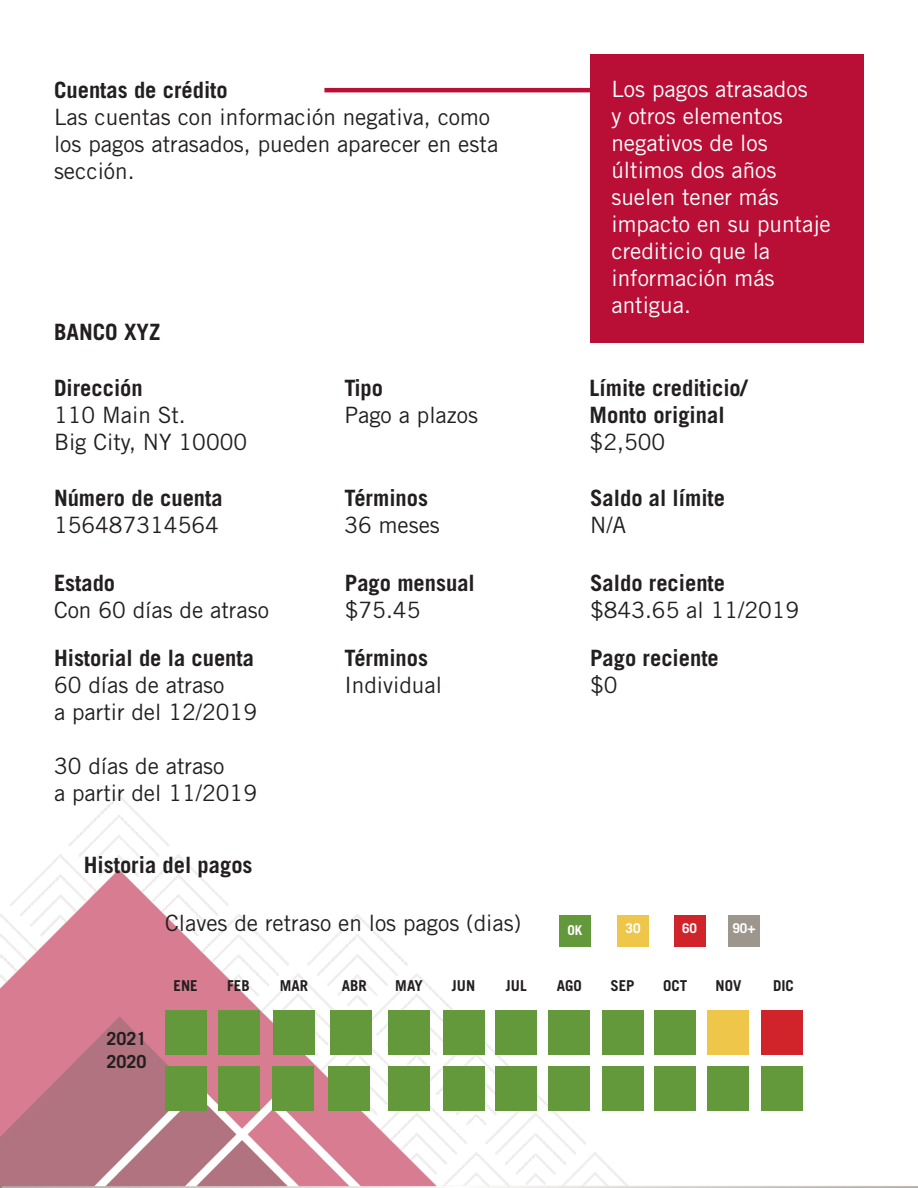
<style>
.page{position:relative;width:918px;height:1188px;background:#fff}
.page>*{position:absolute;margin:0;border:0;box-sizing:border-box;transform-origin:0 0}
.t1{font:22.5px/27px "Trade Gothic LT Std";color:#231f20}
.t2{font:700 22.5px "Trade Gothic LT Std";color:#231f20}
.t3{font:22.5px/27px "Trade Gothic LT Std";color:#fff}
.t4{font:700 18px "Trade Gothic LT Std";color:#231f20}
.t5{font:700 15px "Trade Gothic LT Std";color:#231f20}
.t6{font:700 13.5px "Trade Gothic LT Std";color:#fff}
</style>
<div class="page">
<img style="left:0;top:795px;width:918px;height:393px">
<hr style="left:324px;top:88px;width:274px;height:4px;background:#b90f36">
<div style="left:590px;top:54px;width:274px;height:289px;background:#b90f36"></div>
<div style="left:165px;top:1010px;width:41px;height:44px;background:#63993a"></div>
<div style="left:165px;top:1066px;width:41px;height:44px;background:#63993a"></div>
<div style="left:218px;top:1010px;width:41px;height:44px;background:#63993a"></div>
<div style="left:218px;top:1066px;width:41px;height:44px;background:#63993a"></div>
<div style="left:273px;top:1010px;width:41px;height:44px;background:#63993a"></div>
<div style="left:272px;top:1066px;width:41px;height:44px;background:#63993a"></div>
<div style="left:330px;top:1010px;width:41px;height:44px;background:#63993a"></div>
<div style="left:329px;top:1066px;width:41px;height:44px;background:#63993a"></div>
<div style="left:388px;top:1010px;width:42px;height:44px;background:#63993a"></div>
<div style="left:388px;top:1066px;width:42px;height:44px;background:#63993a"></div>
<div style="left:443px;top:1010px;width:41px;height:44px;background:#63993a"></div>
<div style="left:443px;top:1066px;width:41px;height:44px;background:#63993a"></div>
<div style="left:496px;top:1010px;width:41px;height:44px;background:#63993a"></div>
<div style="left:496px;top:1066px;width:41px;height:44px;background:#63993a"></div>
<div style="left:549px;top:1010px;width:41px;height:44px;background:#63993a"></div>
<div style="left:549px;top:1066px;width:41px;height:44px;background:#63993a"></div>
<div style="left:602px;top:1010px;width:41px;height:44px;background:#63993a"></div>
<div style="left:602px;top:1066px;width:41px;height:44px;background:#63993a"></div>
<div style="left:655px;top:1010px;width:41px;height:44px;background:#63993a"></div>
<div style="left:655px;top:1066px;width:41px;height:44px;background:#63993a"></div>
<div style="left:708px;top:1066px;width:41px;height:44px;background:#63993a"></div>
<div style="left:708px;top:1010px;width:41px;height:44px;background:#eec64a"></div>
<div style="left:761px;top:1066px;width:41px;height:44px;background:#63993a"></div>
<div style="left:761px;top:1010px;width:41px;height:44px;background:#d1232a"></div>
<div style="left:675px;top:915px;width:31px;height:32px;background:#d1232a"></div>
<div style="left:617px;top:915px;width:32px;height:32px;background:#eec64a"></div>
<div style="left:728px;top:915px;width:32px;height:32px;background:#9d968d"></div>
<div style="left:559px;top:915px;width:32px;height:32px;background:#63993a"></div>
<p class="t2" style="left:54px;top:76px;width:175px">Cuentas de crédito</p>
<p class="t1" style="left:54px;top:103px;width:446px">Las cuentas con información negativa, como los pagos atrasados, pueden aparecer en esta sección.</p>
<p class="t2" style="left:54px;top:318px;width:108px">BANCO XYZ</p>
<p class="t2" style="left:54px;top:375px;width:90px">Dirección</p>
<p class="t1" style="left:54px;top:402px;width:133px">110 Main St.</p>
<p class="t1" style="left:54px;top:429px;width:195px">Big City, NY 10000</p>
<p class="t2" style="left:54px;top:484px;width:170px">Número de cuenta</p>
<p class="t1" style="left:54px;top:511px;width:166px">156487314564</p>
<p class="t2" style="left:54px;top:569px;width:63px">Estado</p>
<p class="t1" style="left:54px;top:596px;width:216px">Con 60 días de atraso</p>
<p class="t2" style="left:54px;top:645px;width:202px">Historial de la cuenta</p>
<p class="t1" style="left:54px;top:672px;width:172px">60 días de atraso</p>
<p class="t1" style="left:54px;top:699px;width:205px">a partir del 12/2019</p>
<p class="t1" style="left:54px;top:753px;width:172px">30 días de atraso</p>
<p class="t1" style="left:54px;top:780px;width:205px">a partir del 11/2019</p>
<p class="t2" style="left:84px;top:851px;width:170px">Historia del pagos</p>
<p class="t2" style="left:344px;top:375px;width:40px">Tipo</p>
<p class="t1" style="left:344px;top:402px;width:135px">Pago a plazos</p>
<p class="t2" style="left:344px;top:484px;width:85px">Términos</p>
<p class="t1" style="left:344px;top:511px;width:97px">36 meses</p>
<p class="t2" style="left:345px;top:569px;width:132px">Pago mensual</p>
<p class="t1" style="left:345px;top:596px;width:77px">$75.45</p>
<p class="t2" style="left:344px;top:645px;width:85px">Términos</p>
<p class="t1" style="left:344px;top:672px;width:99px">Individual</p>
<p class="t3" style="left:611px;top:75px;width:221px">Los pagos atrasados<br>y otros elementos negativos de los últimos dos años suelen tener más impacto en su puntaje crediticio que la información más antigua.</p>
<p class="t2" style="left:590px;top:375px;width:159px">Límite crediticio/</p>
<p class="t2" style="left:590px;top:402px;width:137px">Monto original</p>
<p class="t1" style="left:590px;top:429px;width:77px">$2,500</p>
<p class="t2" style="left:590px;top:484px;width:137px">Saldo al límite</p>
<p class="t1" style="left:590px;top:511px;width:38px">N/A</p>
<p class="t2" style="left:590px;top:569px;width:137px">Saldo reciente</p>
<p class="t1" style="left:590px;top:596px;width:211px">$843.65 al 11/2019</p>
<p class="t2" style="left:590px;top:645px;width:130px">Pago reciente</p>
<p class="t1" style="left:590px;top:672px;width:29px">$0</p>
<p class="t1" style="left:165px;top:910px;width:358px">Claves de retraso en los pagos (dias)</p>
<p class="t6" style="left:567px;top:921px;width:17px">OK</p>
<p class="t6" style="left:626px;top:920px;width:17px">30</p>
<p class="t6" style="left:682px;top:920px;width:17px">60</p>
<p class="t6" style="left:732px;top:920px;width:25px">90+</p>
<p class="t4" style="left:107px;top:1028px;width:42px">2021</p>
<p class="t4" style="left:107px;top:1050px;width:42px">2020</p>
<p class="t5" style="left:174px;top:977px;width:26px">ENE</p>
<p class="t5" style="left:227px;top:977px;width:24px">FEB</p>
<p class="t5" style="left:280px;top:977px;width:30px">MAR</p>
<p class="t5" style="left:342px;top:977px;width:27px">ABR</p>
<p class="t5" style="left:395px;top:977px;width:29px">MAY</p>
<p class="t5" style="left:452px;top:977px;width:25px">JUN</p>
<p class="t5" style="left:506px;top:977px;width:22px">JUL</p>
<p class="t5" style="left:557px;top:977px;width:27px">AGO</p>
<p class="t5" style="left:610px;top:977px;width:26px">SEP</p>
<p class="t5" style="left:663px;top:977px;width:26px">OCT</p>
<p class="t5" style="left:716px;top:977px;width:27px">NOV</p>
<p class="t5" style="left:773px;top:977px;width:22px">DIC</p>
</div>
